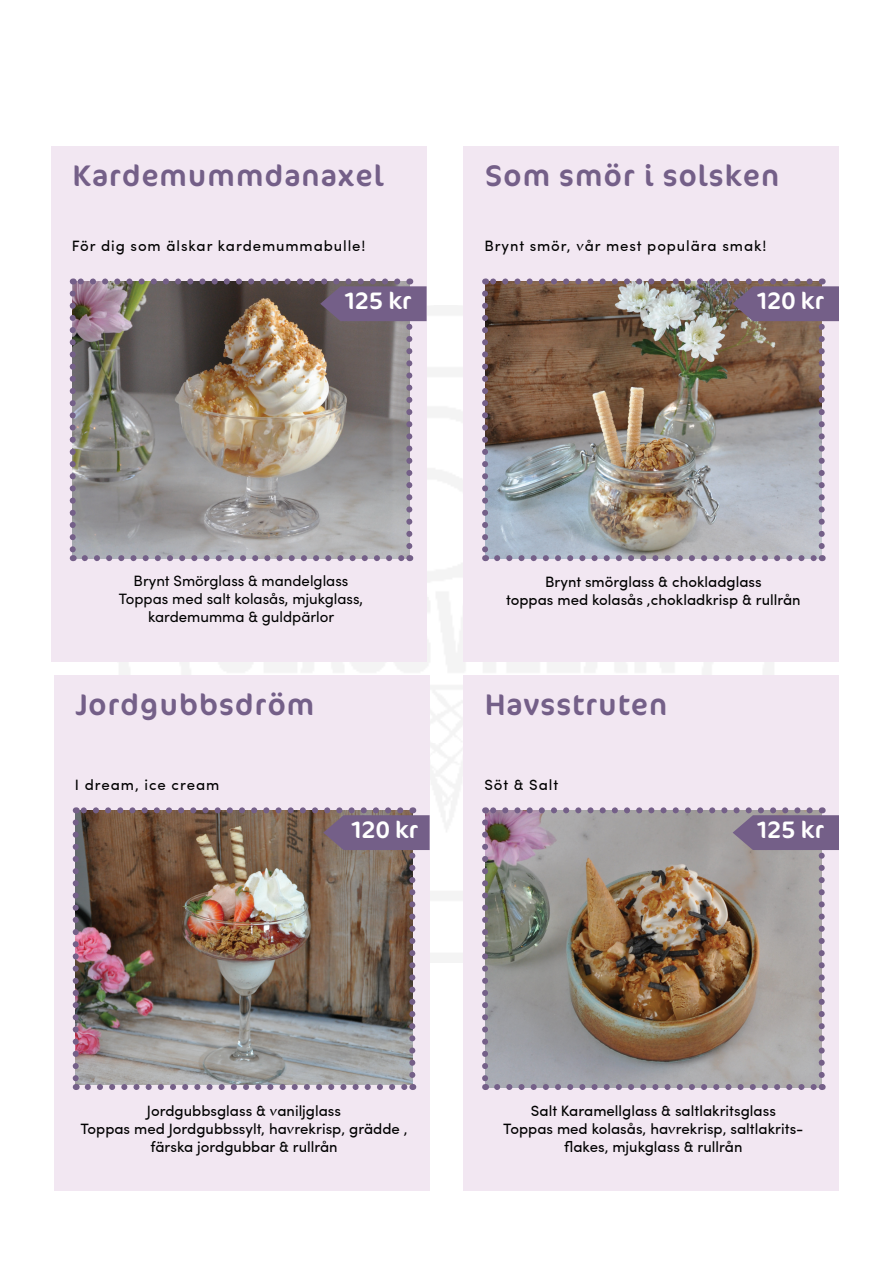
<style>
.page{position:relative;width:893px;height:1263px;background:#fff}
.page>*{position:absolute;margin:0;border:0;box-sizing:border-box;transform-origin:0 0}
.t1{font:30px "Cocon";letter-spacing:.04em;color:#745f88}
.t2{font:24px "Cocon";color:#fff}
.t3{font:15px/18px "Sofia Pro";color:#000;text-align:center}
.t4{font:15px/18px "Sofia Pro";color:#000;text-align:center}
.t5{font:15px "Sofia Pro";letter-spacing:.06em;color:#000}
</style>
<div class="page">
<div style="left:463px;top:146px;width:376px;height:515px;background:#f2e7f2"></div>
<img style="left:482px;top:278px;width:357px;height:283px">
<div style="left:54px;top:675px;width:376px;height:515px;background:#f2e7f2"></div>
<img style="left:73px;top:807px;width:357px;height:283px">
<div style="left:463px;top:675px;width:376px;height:515px;background:#f2e7f2"></div>
<img style="left:482px;top:807px;width:357px;height:283px">
<div style="left:51px;top:146px;width:376px;height:515px;background:#f2e7f2"></div>
<img style="left:70px;top:278px;width:357px;height:283px">
<h1 class="t1" style="left:73px;top:158px;width:312px">Kardemummdanaxel</h1>
<h1 class="t1" style="left:485px;top:158px;width:296px">Som smör i solsken</h1>
<p class="t5" style="left:72px;top:234px;width:295px">För dig som älskar kardemummabulle!</p>
<p class="t5" style="left:484px;top:234px;width:284px">Brynt smör, vår mest populära smak!</p>
<h2 class="t2" style="left:345px;top:286px;width:68px">125 kr</h2>
<h2 class="t2" style="left:757px;top:286px;width:68px">120 kr</h2>
<p class="t4" style="left:119px;top:571px;width:246px">Brynt Smörglass &amp; mandelglass<br>Toppas med salt kolasås, mjukglass, kardemumma &amp; guldpärlor</p>
<p class="t3" style="left:506px;top:571px;width:296px">Brynt smörglass &amp; chokladglass<br>toppas med kolasås ,chokladkrisp &amp; rullrån</p>
<h1 class="t1" style="left:76px;top:687px;width:240px">Jordgubbsdröm</h1>
<h1 class="t1" style="left:485px;top:687px;width:184px">Havsstruten</h1>
<p class="t5" style="left:75px;top:774px;width:146px">I dream, ice cream</p>
<p class="t3" style="left:484px;top:775px;width:75px">Söt &amp; Salt</p>
<h2 class="t2" style="left:352px;top:815px;width:68px">120 kr</h2>
<h2 class="t2" style="left:757px;top:815px;width:68px">125 kr</h2>
<p class="t3" style="left:80px;top:1100px;width:329px">Jordgubbsglass &amp; vaniljglass<br>Toppas med Jordgubbssylt, havrekrisp, grädde , färska jordgubbar &amp; rullrån</p>
<p class="t3" style="left:503px;top:1100px;width:302px">Salt Karamellglass &amp; saltlakritsglass<br>Toppas med kolasås, havrekrisp, saltlakrits&shy;flakes, mjukglass &amp; rullrån</p>
</div>
